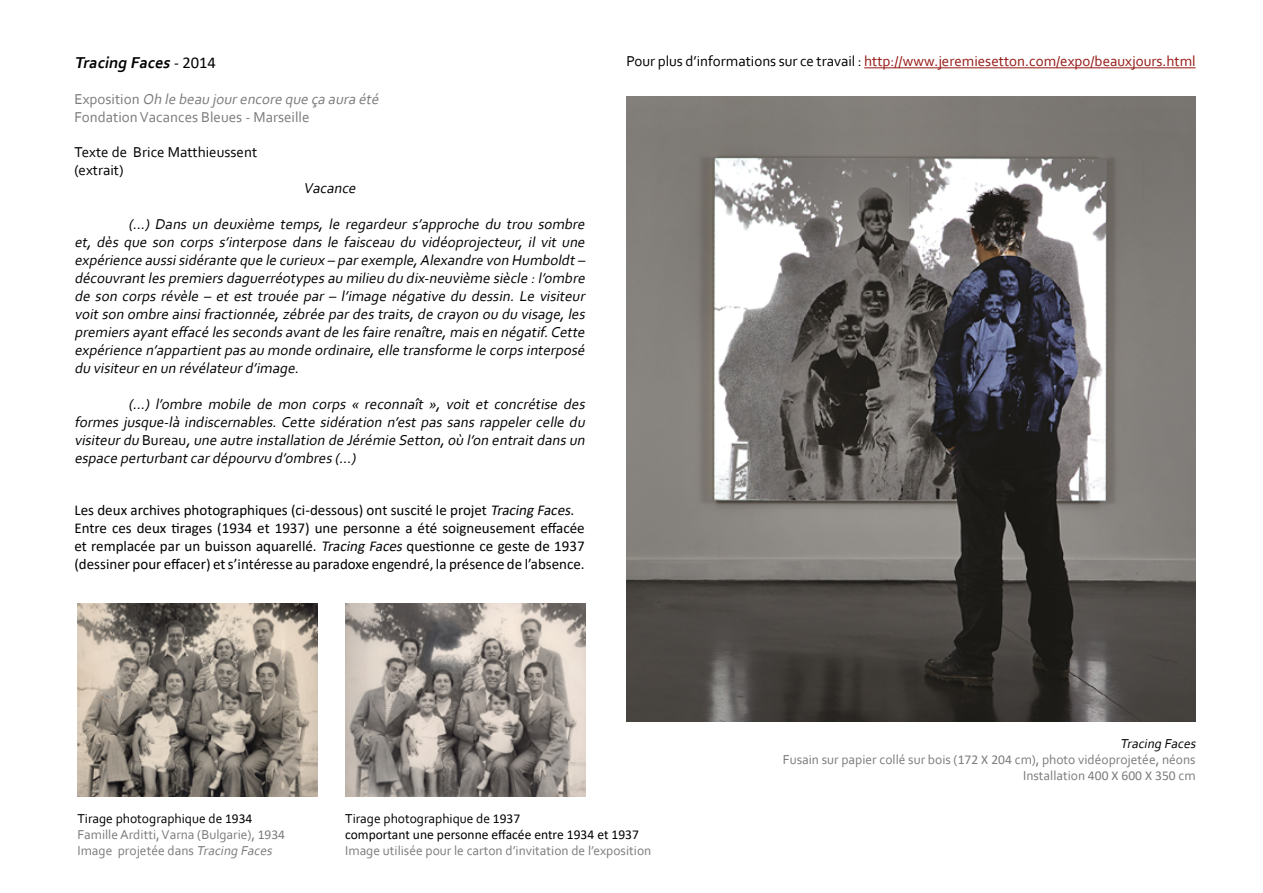
<style>
.page{position:relative;width:1263px;height:893px;background:#fff}
.page>*{position:absolute;margin:0;border:0;box-sizing:border-box;transform-origin:0 0}
.t1{font:italic 700 16.5px "Corbel";color:#000}
.t2{font:italic 15px/18px "Corbel";color:#000;text-align:justify}
.t3{font:15px/18px "Calibri";color:#000}
.t4{font:15px "Corbel";color:#961914}
.t5{font:15px/18px "Corbel";color:#7c7b7b}
.t6{font:15px/18px "Corbel";color:#000}
.t7{font:13.5px/16.2px "Corbel";color:#7c7b7b;text-align:right}
.t8{font:13.5px "Calibri";color:#000}
.t9{font:13.5px "Corbel";color:#000}
.s1{font-weight:400}
.s2{font-family:"Calibri";font-weight:400;font-style:normal}
.s3{color:#000}
.s4{font-style:italic}
.s5{font-style:normal}
.s6{font-family:"Calibri";color:#000}
.s7{font-family:"Calibri"}
.s8{font-style:italic;color:#000}
</style>
<div class="page">
<img style="left:627px;top:97px;width:568px;height:625px">
<hr style="left:864px;top:67px;width:331px;height:1px;background:#961914">
<img style="left:345px;top:603px;width:241px;height:194px">
<img style="left:77px;top:603px;width:241px;height:194px">
<p class="t1" style="left:74px;top:52px;width:143px">Tracing Faces <span class="s1">-</span><span class="s2">2 0 1 4</span></p>
<p class="t4" style="left:627px;top:52px;width:570px"><span class="s3">Pour plus d’informations sur ce travail :</span> http://www.jeremiesetton.com/expo/beauxjours.html</p>
<p class="t5" style="left:74px;top:89px;width:309px">Ex p o s i t i o n <span class="s4">Oh le beau jourencore que ça aura été<br></span>Fondation Vacances Bleues - Marseille</p>
<p class="t6" style="left:74px;top:143px;width:184px">Texte de Brice Matthieussent (extrait)</p>
<p class="t2" style="left:303px;top:179px;width:57px">Vacance</p>
<p class="t2" style="left:74px;top:215px;width:515px;text-indent:54px">(...) Dans un deuxième temps, le regardeur s’approche du trou sombre et, dès que son corps s’interpose dans le faisceau du vidéoprojecteur, il vit une expérience aussisidérante que le curieux – parexemple,Alexandre von Humboldt– découvrantles premiers daguerréotypes au milieu du dix-neuvième siècle :l’ombre de son corps révèle – et est trouée par – l’image négative du dessin. Le visiteur voitson ombre ainsifractionnée,zébrée pardes traits,de crayon ou du visage,les premiers ayanteffacé les seconds avantde les faire renaître,mais en négatif.Cette expérience n’appartientpas au monde ordinaire,elle transforme le corps interposé du visiteuren un révélateurd’image.</p>
<p class="t2" style="left:74px;top:395px;width:515px;text-indent:54px">(...) l’ombre mobile de mon corps « reconnaît », voit et concrétise des formes jusque-là indiscernables. Cette sidération n’est pas sans rappeler celle du visiteurdu <span class="s5">B u r e a u</span> ,une autre installation de Jérémie Setton,où l’on entraitdans un espace perturbantcardépourvu d’ombres (...)</p>
<p class="t3" style="left:74px;top:501px;width:512px">Les deux archives photographiques (ci-dessous) ont suscité le projet <span class="s4">Tracing Faces</span>.<br>Entre ces deux tirages (1934 et 1937) une personne a été soigneusement effacée et remplacée par un buisson aquarellé. <span class="s4">Tracing Faces</span>questionne ce geste de 1937 (dessiner pour effacer) et s’intéresse au paradoxe engendré, la présence de l’absence.</p>
<p class="t7" style="left:77px;top:810px;width:209px;text-align:left"><span class="s3">Tirage photographique de</span> <span class="s6">1934<br></span>Famille Arditti, Varna (Bulgarie), <span class="s7">1934<br></span>Image projetée dans <span class="s4">Tracing Faces</span></p>
<p class="t9" style="left:345px;top:810px;width:177px">Tirage photographique de <span class="s7">1937</span></p>
<p class="t8" style="left:345px;top:825px;width:295px">comportant une personne effacée entre 1934 et 1937</p>
<p class="t7" style="left:345px;top:842px;width:308px">Image utilisée pour le carton d’invitation de l’exposition</p>
<p class="t7" style="left:783px;top:735px;width:417px"><span class="s8">Tracing Faces<br></span>Fusain sur papier collé sur bois (<span class="s7">172 X 204</span> cm), photo vidéoprojetée, néons<br>Installation <span class="s7">400 X 600 X 350</span> cm</p>
</div>
